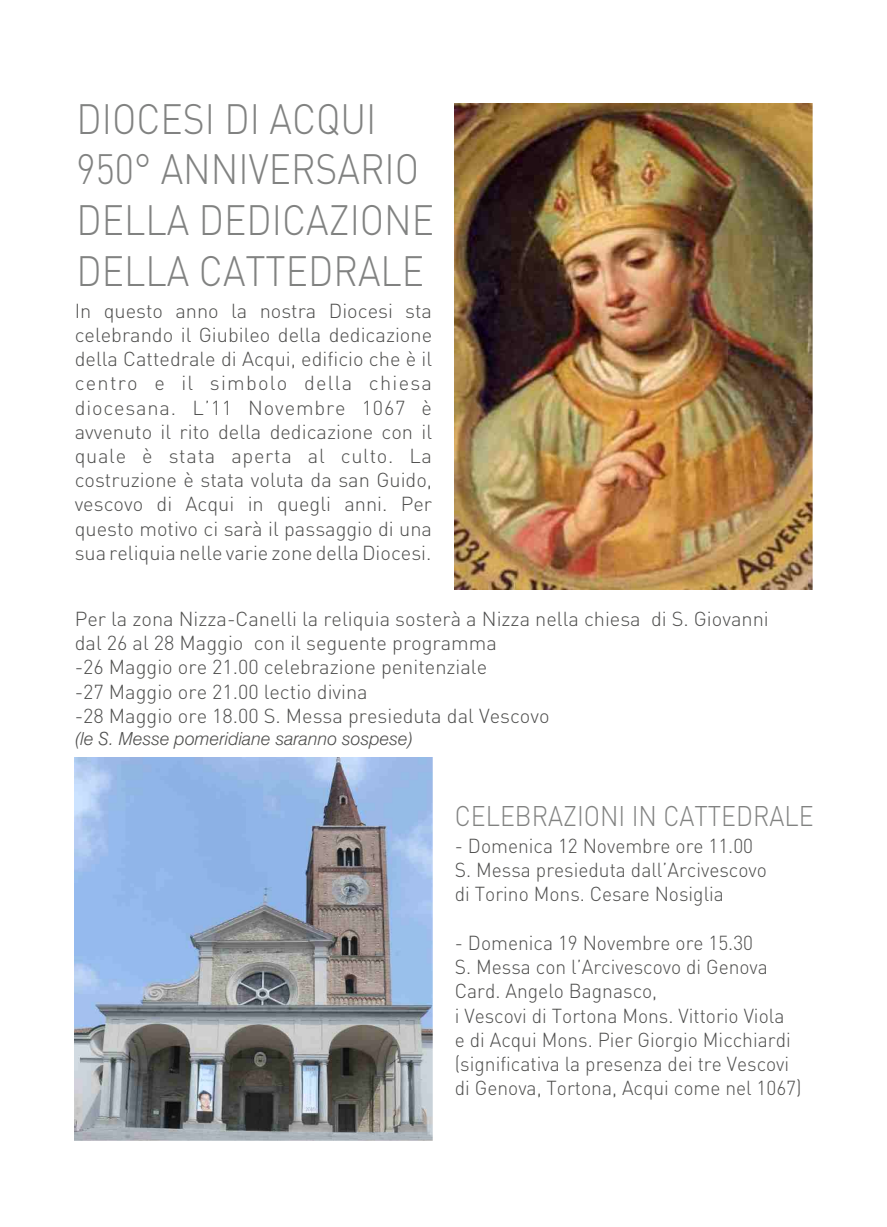
<style>
.page{position:relative;width:887px;height:1227px;background:#fff}
.page>*{position:absolute;margin:0;border:0;box-sizing:border-box;transform-origin:0 0}
.t1{font:300 41.8px/50.8px "DIN";color:#818281;scale:.89 1}
.t2{font:300 28px "DIN";color:#818281;scale:.89 1}
.t3{font:300 20px/24.2px "DIN";color:#4e4e4d}
.t4{font:300 20px/24.2px "DIN";color:#4e4e4d;scale:.96 1}
.t5{font:italic 300 18px "Swiss 721 BT";color:#4e4e4d}
</style>
<div class="page">
<img style="left:455px;top:103px;width:357px;height:486px">
<img style="left:75px;top:758px;width:357px;height:383px">
<h1 class="t1" style="left:76px;top:98px;width:403px">DIOCESI DI ACQUI<br>950° ANNIVERSARIO<br>DELLA DEDICAZIONE<br>DELLA CATTEDRALE</h1>
<p class="t3" style="left:75px;top:300px;width:359px;text-align:justify">In questo anno la nostra Diocesi sta celebrando il Giubileo della dedicazione della Cattedrale di Acqui, edificio che è il centro e il simbolo della chiesa diocesana. L’11 Novembre 1067 è avvenuto il rito della dedicazione con il quale è stata aperta al culto. La costruzione è stata voluta da san Guido, vescovo di Acqui in quegli anni. Per questo motivo ci sarà il passaggio di una sua reliquia nelle varie zone della Diocesi.</p>
<p class="t3" style="left:75px;top:608px;width:695px">Per la zona Nizza-Canelli la reliquia sosterà a Nizza nella chiesa di S. Giovanni dal 26 al 28 Maggio con il seguente programma<br>-26 Maggio ore 21.00 celebrazione penitenziale<br>-27 Maggio ore 21.00 lectio divina<br>-28 Maggio ore 18.00 S. Messa presieduta dal Vescovo</p>
<p class="t5" style="left:75px;top:731px;width:340px">(le S. Messe pomeridiane saranno sospese)</p>
<h2 class="t2" style="left:455px;top:805px;width:404px">CELEBRAZIONI IN CATTEDRALE</h2>
<p class="t4" style="left:455px;top:836px;width:326px">- Domenica 12 Novembre ore 11.00<br>S. Messa presieduta dall’Arcivescovo di Torino Mons. Cesare Nosiglia</p>
<p class="t4" style="left:455px;top:932px;width:363px">- Domenica 19 Novembre ore 15.30<br>S. Messa con l’Arcivescovo di Genova Card. Angelo Bagnasco,<br>i Vescovi di Tortona Mons. Vittorio Viola<br>e di Acqui Mons. Pier Giorgio Micchiardi (significativa la presenza dei tre Vescovi di Genova, Tortona, Acqui come nel 1067)</p>
</div>
